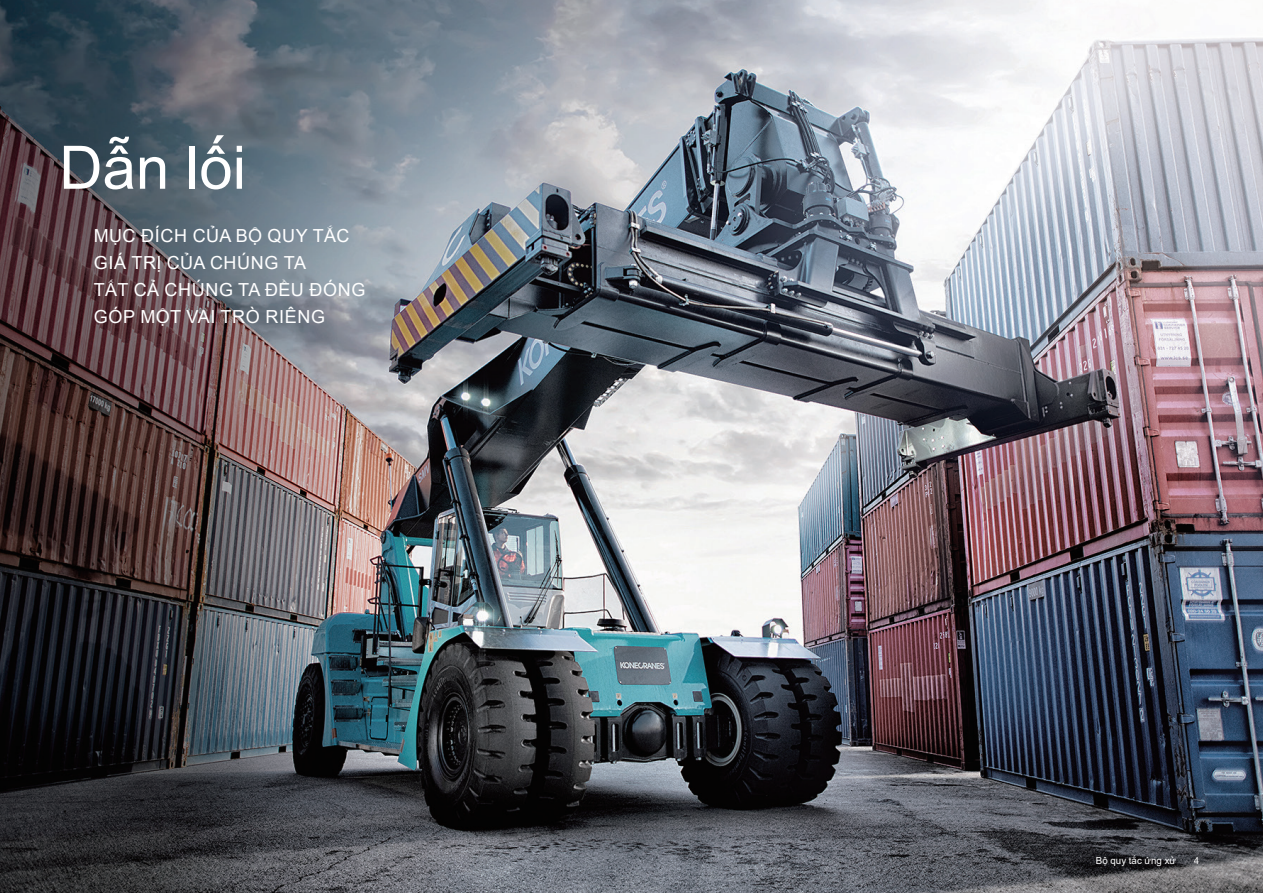
<style>
.page{position:relative;width:1263px;height:893px;background:#fff}
.page>*{position:absolute;margin:0;border:0;box-sizing:border-box;transform-origin:0 0}
.t1{font:60px "Arial";color:#fff}
.t2{font:18px/27px "Arial";letter-spacing:.035em;color:#fff}
.t3{font:9.75px "Arial";color:#fff}
</style>
<div class="page">
<img style="left:0;top:0;width:1263px;height:893px">
<h1 class="t1" style="left:59px;top:126px;width:188px">Dẫn lối</h1>
<p class="t2" style="left:94px;top:222px;width:273px">MỤC ĐÍCH CỦA BỘ QUY TẮC<br>GIÁ TRỊ CỦA CHÚNG TA<br>TẤT CẢ CHÚNG TA ĐỀU ĐÓNG<br>GÓP MỘT VAI TRÒ RIÊNG</p>
<p class="t3" style="left:1096px;top:853px;width:82px">Bộ quy tắc ứng xử</p>
<p class="t3" style="left:1194px;top:853px;width:7px">4</p>
</div>
